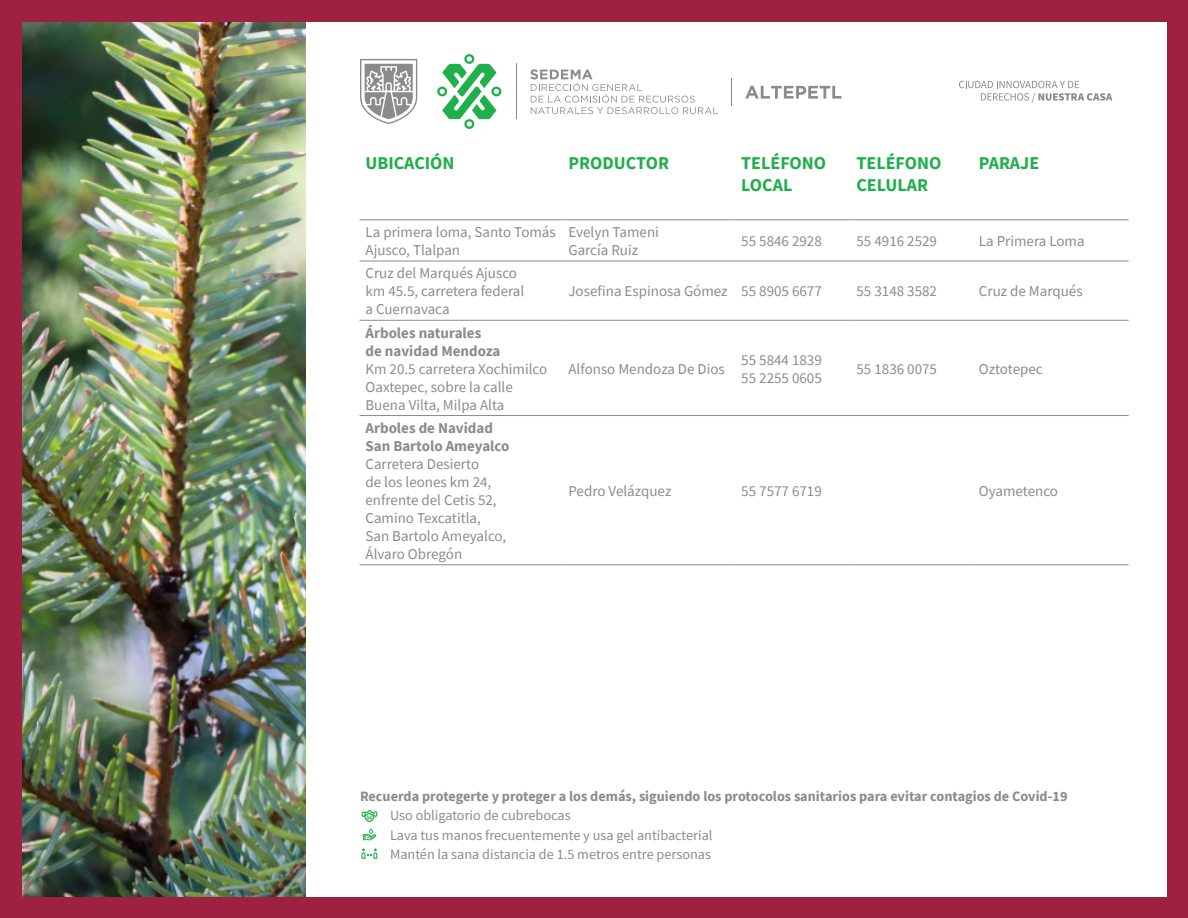
<style>
.page{position:relative;width:1188px;height:918px;background:#fff}
.page>*{position:absolute;margin:0;border:0;box-sizing:border-box;transform-origin:0 0}
.t1{font:700 18px/21.6px "Source Sans Pro";color:#1faf4b}
.t2{font:15px/18px "Source Sans Pro";color:#8a8b8d}
.t3{font:700 15px "Source Sans Pro";color:#8a8b8d}
.t4{font:14.25px/19.5px "Source Sans Pro";color:#8a8b8d}
.t5{font:700 14.25px "Source Sans Pro";color:#8a8b8d}
</style>
<div class="page">
<hr style="left:516px;top:64px;width:1px;height:55px;background:#8a8b8d">
<svg style="left:437px;top:54px;width:64px;height:75px"></svg>
<svg style="left:360px;top:59px;width:57px;height:65px"></svg>
<svg style="left:530px;top:69px;width:188px;height:45px"></svg>
<svg style="left:731px;top:78px;width:1px;height:28px"></svg>
<svg style="left:745px;top:86px;width:97px;height:13px"></svg>
<svg style="left:959px;top:81px;width:153px;height:21px"></svg>
<svg style="left:361px;top:848px;width:16px;height:11px"></svg>
<svg style="left:362px;top:829px;width:14px;height:11px"></svg>
<svg style="left:361px;top:810px;width:16px;height:12px"></svg>
<img style="left:21px;top:21px;width:285px;height:876px">
<div style="left:0;top:897px;width:1188px;height:21px;background:#9e2142"></div>
<div style="left:0;top:0;width:1188px;height:21px;background:#9e2142"></div>
<div style="left:0;top:0;width:21px;height:918px;background:#9e2142"></div>
<div style="left:1167px;top:0;width:21px;height:918px;background:#9e2142"></div>
<hr style="left:360px;top:220px;width:202px;height:1px;background:#8a8b8d">
<hr style="left:562px;top:220px;width:173px;height:1px;background:#8a8b8d">
<hr style="left:735px;top:220px;width:116px;height:1px;background:#8a8b8d">
<hr style="left:851px;top:220px;width:122px;height:1px;background:#8a8b8d">
<hr style="left:973px;top:220px;width:156px;height:1px;background:#8a8b8d">
<hr style="left:360px;top:261px;width:202px;height:1px;background:#8a8b8d">
<hr style="left:562px;top:261px;width:173px;height:1px;background:#8a8b8d">
<hr style="left:735px;top:261px;width:116px;height:1px;background:#8a8b8d">
<hr style="left:851px;top:261px;width:122px;height:1px;background:#8a8b8d">
<hr style="left:973px;top:261px;width:156px;height:1px;background:#8a8b8d">
<hr style="left:360px;top:320px;width:202px;height:1px;background:#8a8b8d">
<hr style="left:562px;top:320px;width:173px;height:1px;background:#8a8b8d">
<hr style="left:735px;top:320px;width:116px;height:1px;background:#8a8b8d">
<hr style="left:851px;top:320px;width:122px;height:1px;background:#8a8b8d">
<hr style="left:973px;top:320px;width:156px;height:1px;background:#8a8b8d">
<hr style="left:360px;top:415px;width:202px;height:1px;background:#8a8b8d">
<hr style="left:562px;top:415px;width:173px;height:1px;background:#8a8b8d">
<hr style="left:735px;top:415px;width:116px;height:1px;background:#8a8b8d">
<hr style="left:851px;top:415px;width:122px;height:1px;background:#8a8b8d">
<hr style="left:973px;top:415px;width:156px;height:1px;background:#8a8b8d">
<hr style="left:360px;top:565px;width:202px;height:1px;background:#8a8b8d">
<hr style="left:562px;top:565px;width:173px;height:1px;background:#8a8b8d">
<hr style="left:735px;top:565px;width:116px;height:1px;background:#8a8b8d">
<hr style="left:851px;top:565px;width:122px;height:1px;background:#8a8b8d">
<hr style="left:973px;top:565px;width:156px;height:1px;background:#8a8b8d">
<p class="t1" style="left:366px;top:152px;width:91px">UBICACIÓN</p>
<p class="t1" style="left:568px;top:152px;width:102px">PRODUCTOR</p>
<p class="t1" style="left:741px;top:152px;width:86px">TELÉFONO<br>LOCAL</p>
<p class="t1" style="left:857px;top:152px;width:86px">TELÉFONO<br>CELULAR</p>
<p class="t1" style="left:979px;top:152px;width:62px">PARAJE</p>
<p class="t2" style="left:366px;top:223px;width:192px">La primera loma, Santo Tomás<br>Ajusco, Tlalpan</p>
<p class="t2" style="left:568px;top:223px;width:92px">Evelyn Tameni</p>
<p class="t2" style="left:741px;top:232px;width:82px">55 5846 2928</p>
<p class="t2" style="left:857px;top:232px;width:82px">55 4916 2529</p>
<p class="t2" style="left:979px;top:232px;width:107px">La Primera Loma</p>
<p class="t2" style="left:568px;top:241px;width:71px">García Ruiz</p>
<p class="t2" style="left:366px;top:264px;width:153px">Cruz del Marqués Ajusco</p>
<p class="t2" style="left:366px;top:282px;width:160px">km 45.5, carretera federal</p>
<p class="t2" style="left:366px;top:300px;width:86px">a Cuernavaca</p>
<p class="t3" style="left:366px;top:322px;width:117px">Árboles naturales</p>
<p class="t3" style="left:366px;top:340px;width:137px">de navidad Mendoza</p>
<p class="t2" style="left:366px;top:359px;width:183px">Km 20.5 carretera Xochimilco<br>Oaxtepec, sobre la calle</p>
<p class="t2" style="left:366px;top:395px;width:140px">Buena Vilta, Milpa Alta</p>
<p class="t3" style="left:366px;top:418px;width:129px">Arboles de Navidad</p>
<p class="t3" style="left:366px;top:436px;width:145px">San Bartolo Ameyalco</p>
<p class="t2" style="left:366px;top:455px;width:115px">Carretera Desierto</p>
<p class="t2" style="left:366px;top:473px;width:127px">de los leones km 24,</p>
<p class="t2" style="left:366px;top:491px;width:133px">enfrente del Cetis 52,</p>
<p class="t2" style="left:366px;top:509px;width:117px">Camino Texcatitla,</p>
<p class="t2" style="left:366px;top:527px;width:142px">San Bartolo Ameyalco,</p>
<p class="t2" style="left:366px;top:545px;width:98px">Álvaro Obregón</p>
<p class="t2" style="left:568px;top:282px;width:161px">Josefina Espinosa Gómez</p>
<p class="t2" style="left:741px;top:282px;width:82px">55 8905 6677</p>
<p class="t2" style="left:857px;top:282px;width:82px">55 3148 3582</p>
<p class="t2" style="left:979px;top:282px;width:105px">Cruz de Marqués</p>
<p class="t2" style="left:568px;top:359px;width:158px">Alfonso Mendoza De Dios</p>
<p class="t2" style="left:741px;top:350px;width:82px">55 5844 1839</p>
<p class="t2" style="left:741px;top:368px;width:82px">55 2255 0605</p>
<p class="t2" style="left:857px;top:359px;width:82px">55 1836 0075</p>
<p class="t2" style="left:979px;top:359px;width:65px">Oztotepec</p>
<p class="t2" style="left:568px;top:482px;width:104px">Pedro Velázquez</p>
<p class="t2" style="left:741px;top:482px;width:82px">55 7577 6719</p>
<p class="t2" style="left:979px;top:482px;width:81px">Oyametenco</p>
<p class="t5" style="left:360px;top:787px;width:709px">Recuerda protegerte y proteger a los demás, siguiendo los protocolos sanitarios para evitar contagios de Covid-19</p>
<p class="t4" style="left:390px;top:806px;width:324px">Uso obligatorio de cubrebocas<br>Lava tus manos frecuentemente y usa gel antibacterial<br>Mantén la sana distancia de 1.5 metros entre personas</p>
</div>
